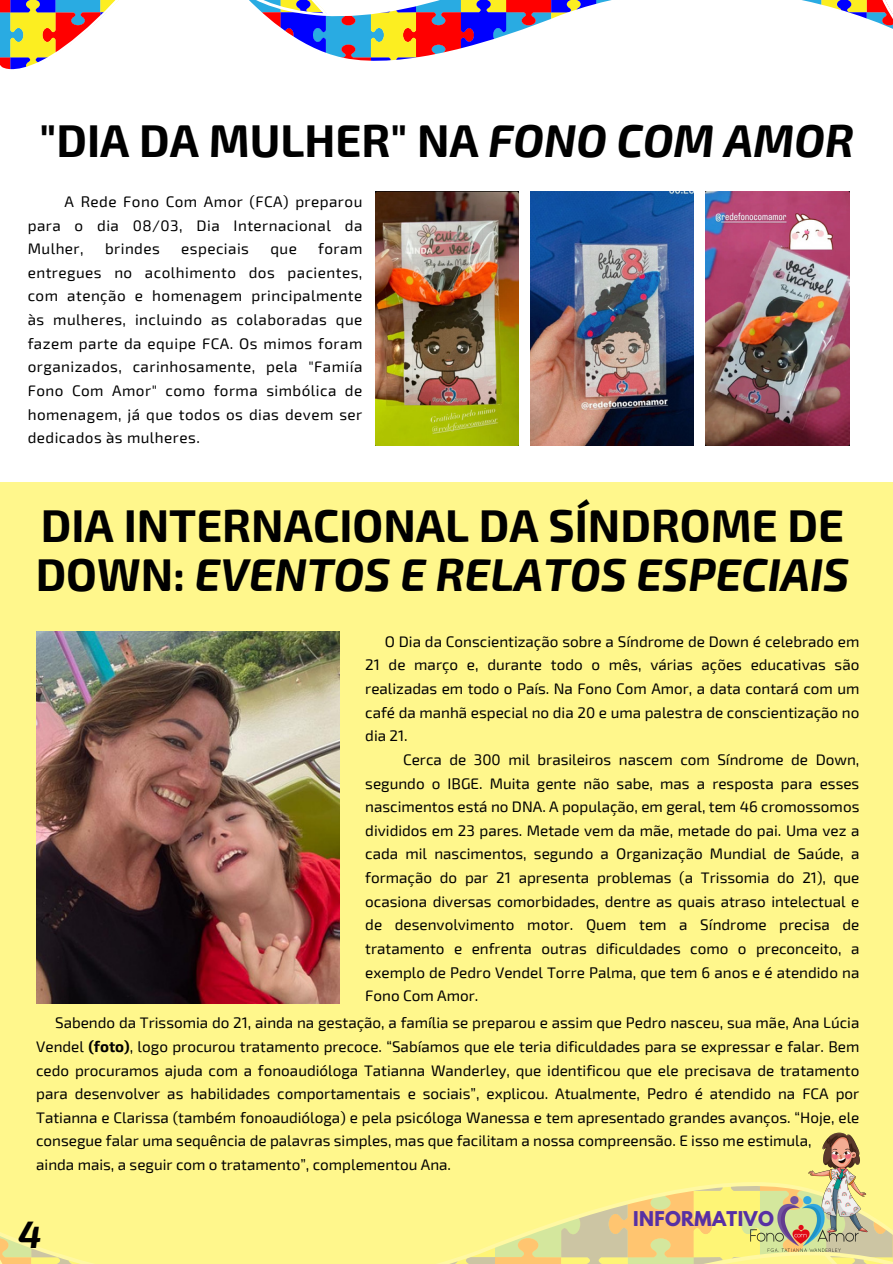
<style>
.page{position:relative;width:893px;height:1264px;background:#fff}
.page>*{position:absolute;margin:0;border:0;box-sizing:border-box;transform-origin:0 0}
.t1{font:700 45px/48.3px "Exo 2";color:#000}
.t2{font:italic 700 37.5px "Exo 2";color:#000}
.t3{font:700 18px "League Spartan";letter-spacing:.02em;color:#5730a4}
.t4{font:15.3px/23.7px "Exo 2";color:#000;text-align:justify}
.t5{font:15.3px "Exo 2";letter-spacing:.03em;color:#000}
.s1{font-style:italic}
.s2{font-weight:700}
</style>
<div class="page">
<div style="left:0;top:482px;width:892px;height:781px;background:#fff78c"></div>
<svg style="left:0;top:0;width:892px;height:70px"></svg>
<svg style="left:0;top:1182px;width:892px;height:81px"></svg>
<img style="left:808px;top:1132px;width:84px;height:102px">
<img style="left:745px;top:1182px;width:118px;height:81px">
<img style="left:36px;top:631px;width:303px;height:372px">
<img style="left:375px;top:192px;width:143px;height:253px">
<img style="left:531px;top:192px;width:162px;height:253px">
<img style="left:705px;top:192px;width:144px;height:253px">
<p class="t1" style="left:40px;top:115px;width:815px">"DIA DA MULHER" NA <span class="s1">FONO COM AMOR</span></p>
<p class="t4" style="left:28px;top:189px;width:336px;text-indent:37px">A Rede Fono Com Amor (FCA) preparou para o dia 08/03, Dia Internacional da Mulher,</p>
<p class="t4" style="left:28px;top:236px;width:336px;text-indent:290px">foram entregues no acolhimento dos pacientes, com atenção e homenagem principalmente às mulheres, incluindo as colaboradas que fazem parte da equipe FCA. Os mimos foram organizados, carinhosamente, pela "Famiía Fono Com Amor" como forma simbólica de homenagem, já que todos os dias devem ser dedicados às mulheres.</p>
<p class="t5" style="left:105px;top:239px;width:56px">brindes</p>
<p class="t5" style="left:181px;top:239px;width:69px">especiais</p>
<p class="t4" style="left:270px;top:236px;width:28px">que</p>
<p class="t1" style="left:36px;top:500px;width:815px">DIA INTERNACIONAL DA SÍNDROME DE<br>DOWN: <span class="s1">EVENTOS E RELATOS ESPECIAIS</span></p>
<p class="t4" style="left:365px;top:628px;width:495px;text-indent:19px">O Dia da Conscientização sobre a Síndrome de Down é celebrado em 21 de março e, durante todo o mês, várias ações educativas são realizadas em todo o País. Na Fono Com Amor, a data contará com um café da manhã especial no dia 20 e uma palestra de conscientização no dia 21.</p>
<p class="t4" style="left:365px;top:747px;width:495px;text-indent:38px">Cerca de 300 mil brasileiros nascem com Síndrome de Down, segundo o IBGE. Muita gente não sabe, mas a resposta para esses nascimentos está no DNA. A população, em geral, tem 46 cromossomos divididos em 23 pares. Metade vem da mãe, metade do pai. Uma vez a cada mil nascimentos, segundo a Organização Mundial de Saúde, a formação do par 21 apresenta problemas (a Trissomia do 21), que ocasiona diversas comorbidades, dentre as quais atraso intelectual e de desenvolvimento motor. Quem tem a Síndrome precisa de tratamento e enfrenta outras dificuldades como o preconceito, a exemplo de Pedro Vendel Torre Palma, que tem 6 anos e é atendido na Fono Com Amor.</p>
<p class="t4" style="left:36px;top:1010px;width:824px;text-indent:19px">Sabendo da Trissomia do 21, ainda na gestação, a família se preparou e assim que Pedro nasceu, sua mãe, Ana Lúcia Vendel <span class="s2">(foto)</span>, logo procurou tratamento precoce. “Sabíamos que ele teria dificuldades para se expressar e falar. Bem cedo procuramos ajuda com a fonoaudióloga Tatianna Wanderley, que identificou que ele precisava de tratamento para desenvolver as habilidades comportamentais e sociais”, explicou. Atualmente, Pedro é atendido na FCA por Tatianna e Clarissa (também fonoaudióloga) e pela psicóloga Wanessa e tem apresentado grandes avanços. “Hoje, ele consegue falar uma sequência de palavras simples, mas que facilitam a nossa compreensão. E isso me estimula,</p>
<p class="t4" style="left:36px;top:1152px;width:416px">ainda mais, a seguir com o tratamento”, complementou Ana.</p>
<p class="t2" style="left:18px;top:1209px;width:25px">4</p>
<p class="t3" style="left:633px;top:1209px;width:142px">INFORMATIVO</p>
</div>
